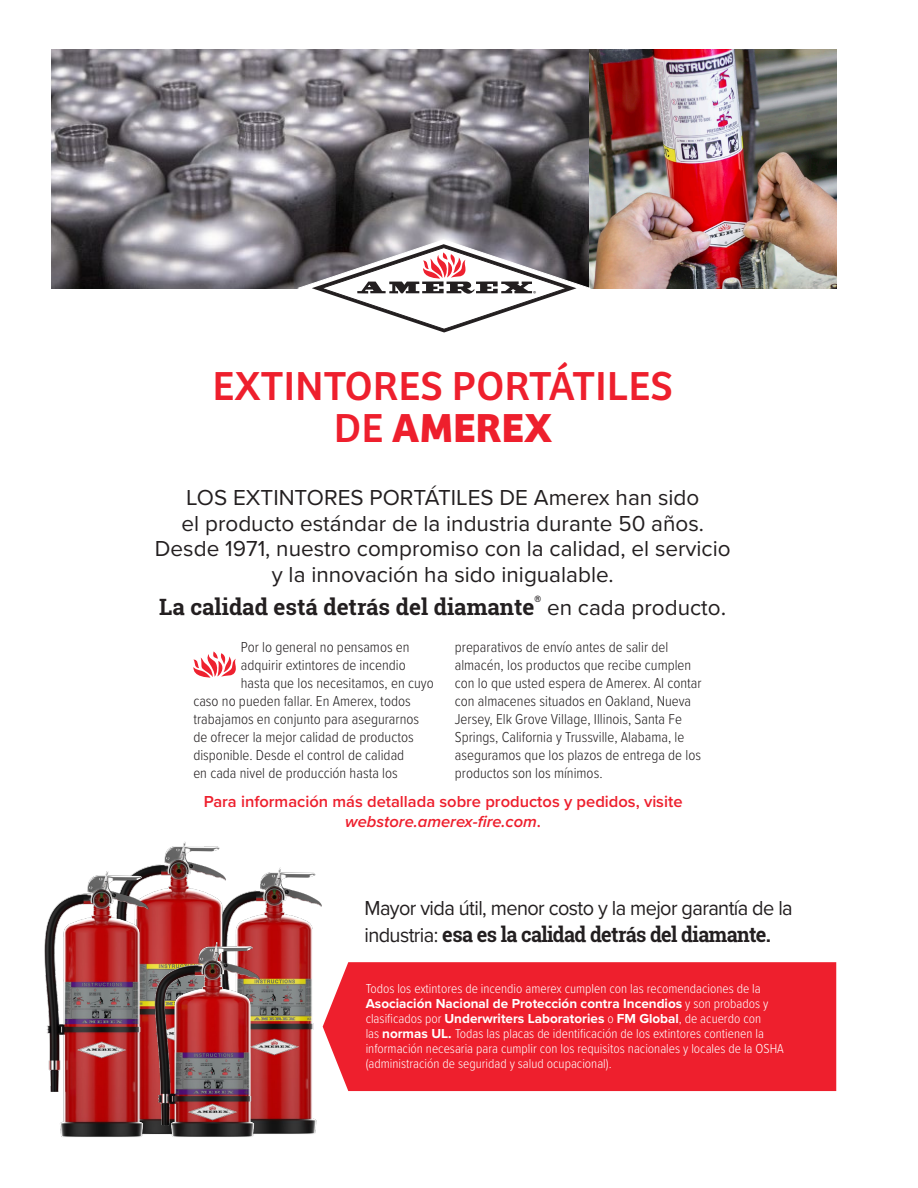
<style>
.page{position:relative;width:918px;height:1188px;background:#fff}
.page>*{position:absolute;margin:0;border:0;box-sizing:border-box;transform-origin:0 0}
.t1{font:42px/42px "Bree";letter-spacing:.01em;color:#ee1f2d;text-align:center}
.intro_header{font:22.5px/25.5px "Proxima Nova";color:#231f20;text-align:center}
.intro_header-2{font:700 22.5px "Roboto Slab";color:#231f20}
.body{font:21px/27px "Proxima Nova";letter-spacing:-.03em;color:#231f20;scale:.95 1}
.t2{font:600 16.5px/19.8px "Proxima Nova";color:#ee1f2d;text-align:center}
.body-2{font:300 15px/18px "Proxima Soft Cond";color:#231f20}
.body-3{font:300 13.5px/15px "Proxima Soft Cond";color:#fff}
.intro_header-3{font:700 8.7px "Roboto Slab";color:#231f20}
.t3{font:7.2px "Myriad Pro";color:#231f20}
.s1{font-weight:700}
.s2{font-size:24px}
.s3{font-style:italic}
.s4{font-family:"Roboto Slab";font-weight:700}
.s5{font-family:"Proxima Nova";font-weight:700}
</style>
<div class="page">
<img style="left:238px;top:867px;width:85px;height:267px">
<div style="left:323px;top:962px;width:513px;height:129px;background:#ee1f2d"></div>
<img style="left:589px;top:50px;width:247px;height:238px">
<img style="left:51px;top:50px;width:538px;height:238px">
<svg style="left:298px;top:239px;width:293px;height:94px"></svg>
<svg style="left:193px;top:651px;width:43px;height:27px"></svg>
<img style="left:161px;top:842px;width:77px;height:76px">
<img style="left:44px;top:864px;width:117px;height:273px">
<img style="left:142px;top:918px;width:122px;height:219px">
<p class="t3" style="left:533px;top:289px;width:5px">®</p>
<p class="t1" style="left:213px;top:362px;width:462px">EXTINTORES PORTÁTILES<br>DE <span class="s1">AMEREX</span></p>
<p class="intro_header" style="left:155px;top:484px;width:577px">LOS EXTINTORES PORTÁTILES DE Amerex han sido<br>el producto estándar de la industria durante 50 años.<br>Desde 1971, nuestro compromiso con la calidad, el servicio y la innovación ha sido inigualable.</p>
<p class="intro_header-2" style="left:159px;top:591px;width:377px">La calidad está detrás del diamante</p>
<p class="intro_header-3" style="left:535px;top:593px;width:8px">®</p>
<p class="intro_header" style="left:547px;top:593px;width:181px">en cada producto<span class="s2">.</span></p>
<p class="body-2" style="left:241px;top:637px;width:170px">Por lo general no pensamos en</p>
<p class="body-2" style="left:241px;top:655px;width:167px">adquirir extintores de incendio</p>
<p class="body-2" style="left:241px;top:673px;width:194px">hasta que los necesitamos, en cuyo</p>
<p class="body-2" style="left:193px;top:691px;width:219px">caso no pueden fallar. En Amerex, todos</p>
<p class="body-2" style="left:193px;top:709px;width:227px">trabajamos en conjunto para asegurarnos</p>
<p class="body-2" style="left:193px;top:727px;width:222px">de ofrecer la mejor calidad de productos</p>
<p class="body-2" style="left:193px;top:745px;width:212px">disponible. Desde el control de calidad</p>
<p class="body-2" style="left:193px;top:763px;width:206px">en cada nivel de producción hasta los</p>
<p class="body-2" style="left:455px;top:637px;width:248px">preparativos de envío antes de salir del almacén, los productos que recibe cumplen con lo que usted espera de Amerex. Al contar con almacenes situados en Oakland, Nueva Jersey, Elk Grove Village, Illinois, Santa Fe Springs, California y Trussville, Alabama, le aseguramos que los plazos de entrega de los productos son los mínimos.</p>
<p class="t2" style="left:204px;top:791px;width:480px">Para información más detallada sobre productos y pedidos, visite <span class="s3">webstore.amerex-fire.com</span>.</p>
<p class="body" style="left:364px;top:894px;width:452px">Mayor vida útil, menor costo y la mejor garantía de la industria: <span class="s4">esa es la calidad detrás del diamante.</span></p>
<p class="body-3" style="left:366px;top:980px;width:420px">Todos los extintores de incendio amerex cumplen con las recomendaciones de la <span class="s5">Asociación Nacional de Protección contra Incendios</span> y son probados y clasificados por <span class="s5">Underwriters Laboratories</span> o <span class="s5">FM Global</span>, de acuerdo con<br>las <span class="s5">normas UL.</span> Todas las placas de identificación de los extintores contienen la información necesaria para cumplir con los requisitos nacionales y locales de la OSHA (administración de seguridad y salud ocupacional).</p>
</div>
